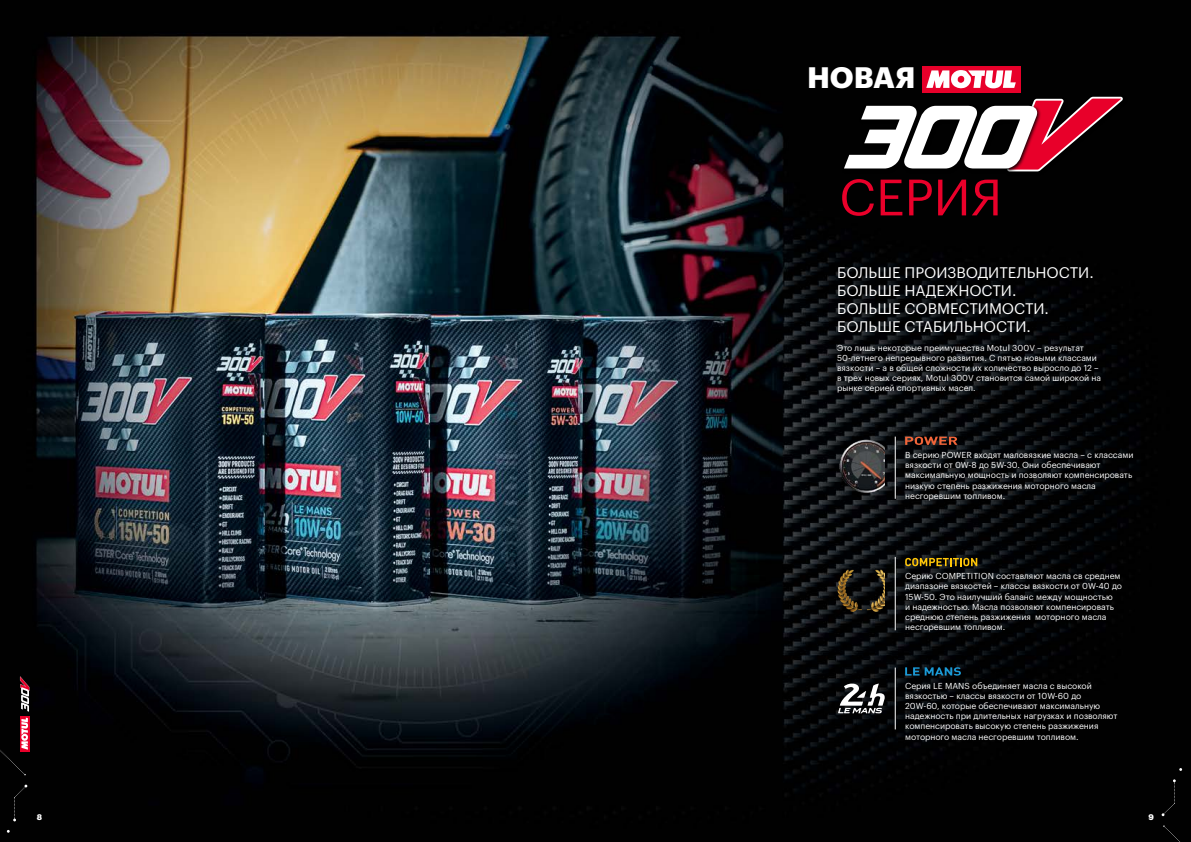
<style>
.page{position:relative;width:1191px;height:842px;background:#fff}
.page>*{position:absolute;margin:0;border:0;box-sizing:border-box;transform-origin:0 0}
.t1{font:50px "Graphik LCG";letter-spacing:.005em;color:#ea002a}
.t2{font:700 29px "Graphik LCG";letter-spacing:.005em;color:#fff}
.t3{font:15px/18px "Graphik LCG";letter-spacing:.005em;color:#fff}
.t4{font:8.5px/10.2px "Graphik LCG";color:#fff}
.t5{font:700 8px "Graphik LCG";color:#fff}
</style>
<div class="page">
<img style="left:0;top:0;width:1191px;height:842px">
<img style="left:1004px;top:94px;width:124px;height:83px">
<div style="left:922px;top:66px;width:98px;height:26px;background:#e8002a"></div>
<svg style="left:926px;top:70px;width:89px;height:19px"></svg>
<img style="left:840px;top:102px;width:202px;height:72px">
<svg style="left:844px;top:97px;width:279px;height:74px"></svg>
<svg style="left:905px;top:437px;width:52px;height:8px"></svg>
<img style="left:838px;top:439px;width:46px;height:54px">
<hr style="left:895px;top:437px;width:1px;height:62px;background:#fff">
<svg style="left:905px;top:558px;width:72px;height:8px"></svg>
<img style="left:831px;top:567px;width:53px;height:50px">
<hr style="left:895px;top:557px;width:1px;height:73px;background:#fff">
<svg style="left:905px;top:667px;width:56px;height:9px"></svg>
<svg style="left:838px;top:684px;width:47px;height:29px"></svg>
<hr style="left:895px;top:667px;width:1px;height:62px;background:#fff">
<svg style="left:20px;top:716px;width:9px;height:35px"></svg>
<svg style="left:20px;top:676px;width:9px;height:36px"></svg>
<svg style="left:1163px;top:825px;width:28px;height:17px"></svg>
<svg style="left:1161px;top:779px;width:14px;height:37px"></svg>
<svg style="left:0;top:718px;width:28px;height:57px"></svg>
<svg style="left:13px;top:785px;width:14px;height:36px"></svg>
<h2 class="t2" style="left:807px;top:55px;width:110px">НОВАЯ</h2>
<h1 class="t1" style="left:839px;top:160px;width:164px">СЕРИЯ</h1>
<h3 class="t3" style="left:837px;top:262px;width:258px">БОЛЬШЕ ПРОИЗВОДИТЕЛЬНОСТИ.<br>БОЛЬШЕ НАДЕЖНОСТИ.<br>БОЛЬШЕ СОВМЕСТИМОСТИ.<br>БОЛЬШЕ СТАБИЛЬНОСТИ.</h3>
<p class="t4" style="left:837px;top:342px;width:265px">Это лишь некоторые преимущества Motul 300V – результат 50-летнего непрерывного развития. С пятью новыми классами вязкости – а в общей сложности их количество выросло до 12 – в трех новых сериях, Motul 300V становится самой широкой на рынке серией спортивных масел.</p>
<p class="t4" style="left:905px;top:449px;width:230px">В серию POWER входят маловязкие масла – с классами вязкости от 0W-8 до 5W-30. Они обеспечивают максимальную мощность и позволяют компенсировать низкую степень разжижения моторного масла несгоревшим топливом.</p>
<p class="t4" style="left:905px;top:570px;width:218px">Серию COMPETITION составляют масла св среднем диапазоне вязкостей – классы вязкости от 0W-40 до 15W-50. Это наилучший баланс между мощностью<br>и надежностью. Масла позволяют компенсировать среднюю степень разжижения моторного масла несгоревшим топливом.</p>
<p class="t4" style="left:905px;top:680px;width:214px">Серия LE MANS объединяет масла с высокой вязкостью – классы вязкости от 10W-60 до 20W-60, которые обеспечивают максимальную надежность при длительных нагрузках и позволяют компенсировать высокую степень разжижения моторного масла несгоревшим топливом.</p>
<p class="t5" style="left:37px;top:811px;width:7px">8</p>
<p class="t5" style="left:1148px;top:811px;width:7px">9</p>
</div>
